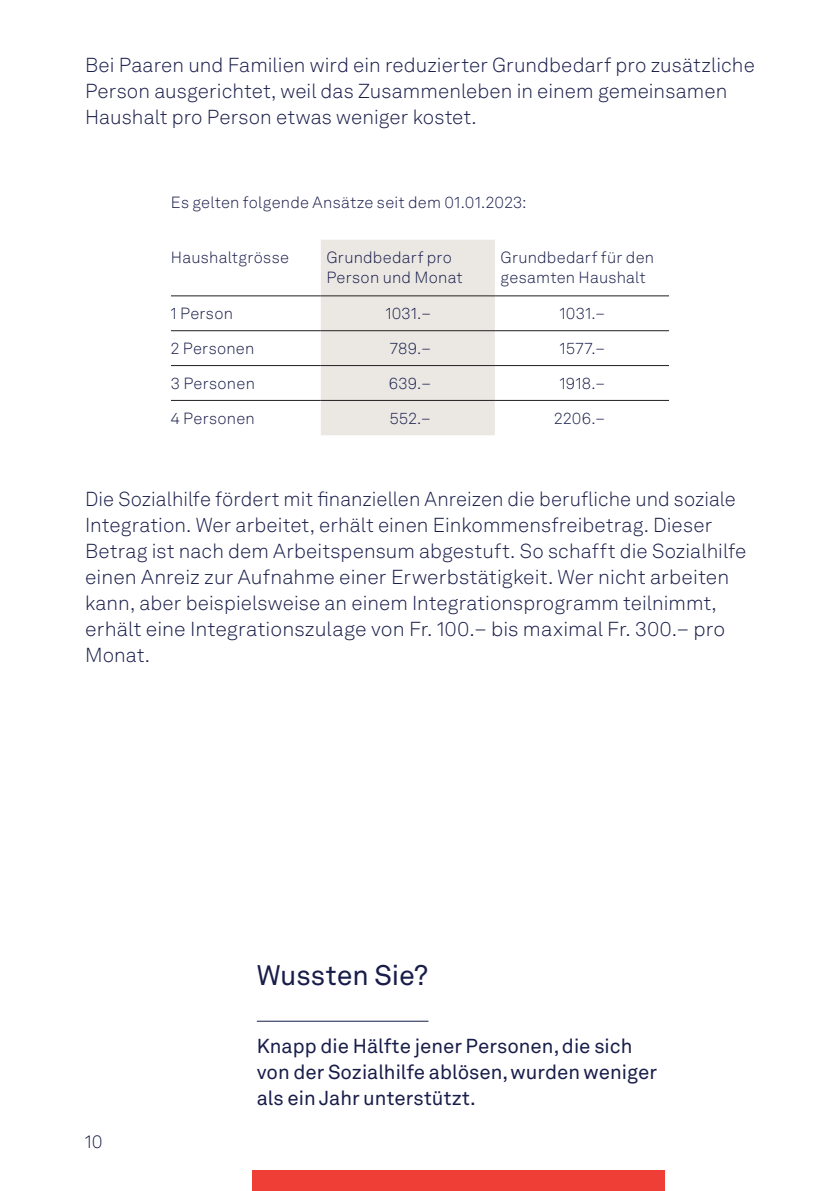
<style>
.page{position:relative;width:840px;height:1191px;background:#fff}
.page>*{position:absolute;margin:0;border:0;box-sizing:border-box;transform-origin:0 0}
.t1{font:28px "Akkurat LLTT";letter-spacing:-.005em;color:#181d49}
.t2{font:300 20px/26px "Akkurat LLTT";letter-spacing:.005em;color:#181d49}
.t3{font:20px/26px "Akkurat LLTT";color:#181d49}
.t4{font:300 18px "Akkurat LLTT";color:#181d49}
.t5{font:300 16px/20px "Akkurat LLTT";letter-spacing:.015em;color:#181d49}
</style>
<div class="page">
<div style="left:320px;top:240px;width:174px;height:195px;background:#ebe8e4"></div>
<hr style="left:171px;top:295px;width:149px;height:1px;background:#231f20">
<hr style="left:320px;top:295px;width:174px;height:1px;background:#231f20">
<hr style="left:494px;top:295px;width:174px;height:1px;background:#231f20">
<hr style="left:171px;top:330px;width:149px;height:1px;background:#231f20">
<hr style="left:320px;top:330px;width:174px;height:1px;background:#231f20">
<hr style="left:494px;top:330px;width:174px;height:1px;background:#231f20">
<hr style="left:171px;top:365px;width:149px;height:1px;background:#231f20">
<hr style="left:320px;top:365px;width:174px;height:1px;background:#231f20">
<hr style="left:494px;top:365px;width:174px;height:1px;background:#231f20">
<hr style="left:171px;top:400px;width:149px;height:1px;background:#231f20">
<hr style="left:320px;top:400px;width:174px;height:1px;background:#231f20">
<hr style="left:494px;top:400px;width:174px;height:1px;background:#231f20">
<hr style="left:257px;top:1021px;width:171px;height:1px;background:#181d49">
<div style="left:252px;top:1171px;width:412px;height:20px;background:#ee3e35"></div>
<p class="t2" style="left:85px;top:51px;width:671px">Bei Paaren und Familien wird ein reduzierter Grundbedarf pro zusätzliche<br>Person ausgerichtet, weil das Zusammenleben in einem gemeinsamen<br>Haushalt pro Person etwas weniger kostet.</p>
<p class="t5" style="left:171px;top:192px;width:356px">Es gelten folgende Ansätze seit dem 01.01.2023:</p>
<p class="t5" style="left:171px;top:247px;width:119px">Haushaltgrösse</p>
<p class="t5" style="left:326px;top:247px;width:138px">Grundbedarf pro<br>Person und Monat</p>
<p class="t5" style="left:500px;top:247px;width:155px">Grundbedarf für den gesamten Haushalt</p>
<p class="t5" style="left:171px;top:303px;width:63px">1 Person</p>
<p class="t5" style="left:385px;top:303px;width:47px">1031.–</p>
<p class="t5" style="left:559px;top:303px;width:47px">1031.–</p>
<p class="t5" style="left:171px;top:338px;width:85px">2 Personen</p>
<p class="t5" style="left:389px;top:338px;width:42px">789.–</p>
<p class="t5" style="left:559px;top:338px;width:47px">1577.–</p>
<p class="t5" style="left:171px;top:373px;width:85px">3 Personen</p>
<p class="t5" style="left:388px;top:373px;width:44px">639.–</p>
<p class="t5" style="left:559px;top:373px;width:47px">1918.–</p>
<p class="t5" style="left:171px;top:408px;width:85px">4 Personen</p>
<p class="t5" style="left:389px;top:408px;width:42px">552.–</p>
<p class="t5" style="left:553px;top:408px;width:52px">2206.–</p>
<p class="t2" style="left:85px;top:485px;width:662px">Die Sozialhilfe fördert mit finanziellen Anreizen die berufliche und soziale Integration. Wer arbeitet, erhält einen Einkommensfreibetrag. Dieser Betrag ist nach dem Arbeitspensum abgestuft. So schafft die Sozialhilfe einen Anreiz zur Aufnahme einer Erwerbstätigkeit. Wer nicht arbeiten kann, aber beispielsweise an einem Integrationsprogramm teilnimmt, erhält eine Integrationszulage von Fr. 100.– bis maximal Fr. 300.– pro Monat.</p>
<h1 class="t1" style="left:257px;top:954px;width:173px">Wussten Sie?</h1>
<p class="t4" style="left:85px;top:1129px;width:19px">10</p>
<p class="t3" style="left:257px;top:1032px;width:401px">Knapp die Hälfte jener Personen, die sich von der Sozialhilfe ablösen, wurden weniger als ein Jahr unterstützt.</p>
</div>
